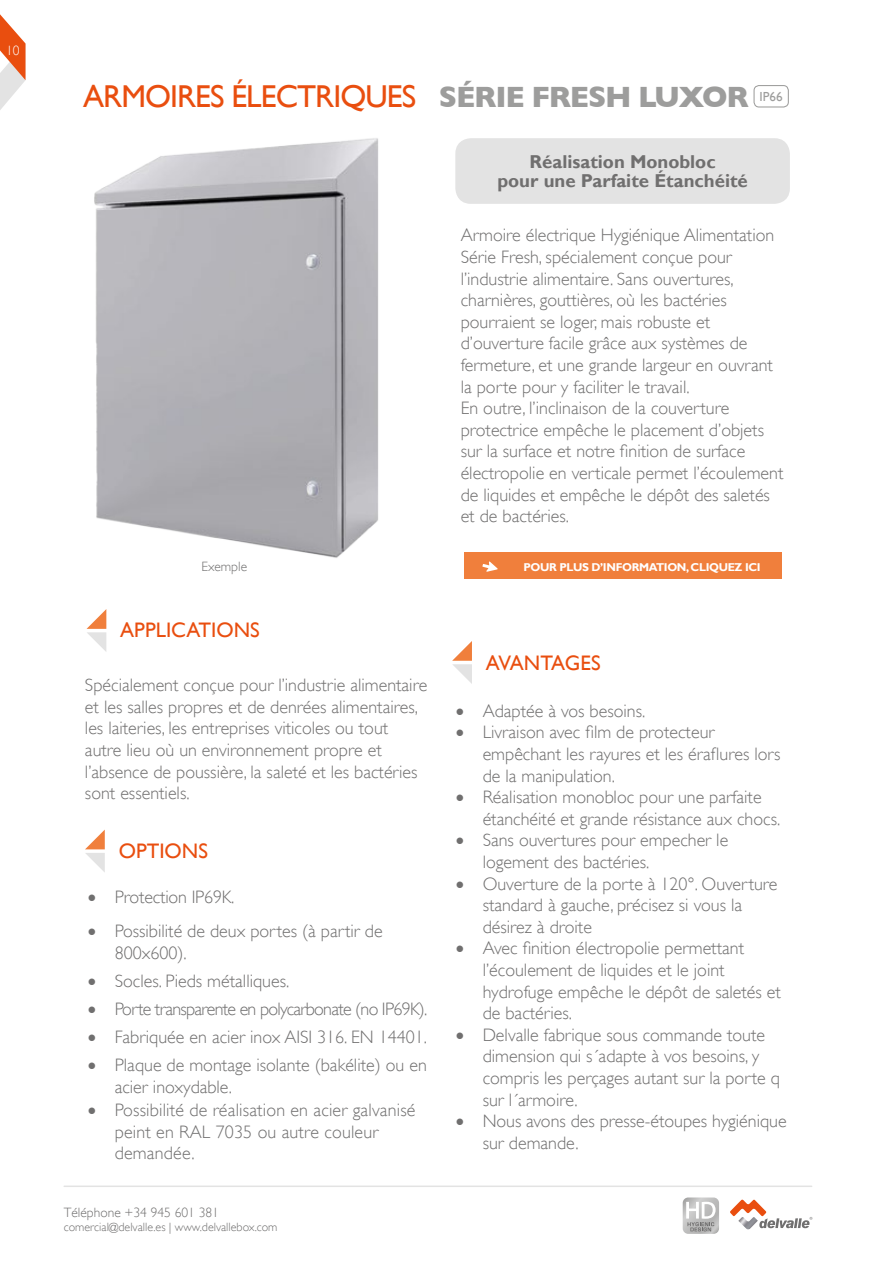
<style>
.page{position:relative;width:893px;height:1263px;background:#fff}
.page>*{position:absolute;margin:0;border:0;box-sizing:border-box;transform-origin:0 0}
.t1{font:31.65px "Gill Sans";letter-spacing:-.03em;color:#e94e0f}
.t2{font:21px "Gill Sans";color:#e94e0f}
.t3{font:700 18.6px/19.8px "Gill Sans";color:#706f6f;text-align:center}
.t4{font:300 18px/21.6px "Gill Sans";color:#706f6f}
.t5{font:300 18px "Gill Sans";letter-spacing:-.04em;color:#706f6f}
.t6{font:300 13.5px "Gill Sans";color:#706f6f}
.t7{font:300 13.5px "Gill Sans";color:#fff}
.t8{font:13.2px "Gill Sans";color:#9d9d9c}
.t9{font:300 12px "Gill Sans";color:#706f6f}
.t10{font:700 11.4px "Gill Sans";letter-spacing:-.03em;color:#fff}
.s1{font-weight:700;font-size:30px;color:#9d9d9c}
</style>
<div class="page">
<svg style="left:0;top:14px;width:26px;height:96px"></svg>
<svg style="left:683px;top:1197px;width:36px;height:37px"></svg>
<svg style="left:730px;top:1199px;width:82px;height:29px"></svg>
<img style="left:738px;top:1217px;width:20px;height:12px">
<hr style="left:64px;top:1185px;width:748px;height:2px;background:#e3e3e3">
<img style="left:94px;top:138px;width:285px;height:420px">
<div style="left:455px;top:138px;width:335px;height:66px;background:#e3e3e3;border-radius:16px"></div>
<div style="left:464px;top:553px;width:317px;height:26px;background:#f07f3c"></div>
<svg style="left:482px;top:561px;width:16px;height:11px"></svg>
<svg style="left:452px;top:641px;width:20px;height:43px"></svg>
<svg style="left:85px;top:829px;width:20px;height:43px"></svg>
<svg style="left:87px;top:609px;width:19px;height:42px"></svg>
<div style="left:753px;top:85px;width:36px;height:23px;border:1px solid #9d9d9c;border-radius:5px"></div>
<p class="t7" style="left:6px;top:43px;width:15px">10</p>
<h1 class="t1" style="left:83px;top:78px;width:667px">ARMOIRES ÉLECTRIQUES <span class="s1">SÉRIE FRESH LUXOR</span></h1>
<p class="t8" style="left:760px;top:89px;width:25px">IP66</p>
<p class="t3" style="left:497px;top:152px;width:252px">Réalisation Monobloc<br>pour une Parfaite Étanchéité</p>
<p class="t4" style="left:461px;top:225px;width:324px">Armoire électrique Hygiénique Alimentation Série Fresh, spécialement conçue pour l’industrie alimentaire. Sans ouvertures, charnières, gouttières, où les bactéries pourraient se loger, mais robuste et d’ouverture facile grâce aux systèmes de fermeture, et une grande largeur en ouvrant la porte pour y faciliter le travail.<br>En outre, l’inclinaison de la couverture protectrice empêche le placement d’objets sur la surface et notre finition de surface électropolie en verticale permet l’écoulement de liquides et empêche le dépôt des saletés et de bactéries.</p>
<p class="t6" style="left:202px;top:559px;width:47px">Exemple</p>
<p class="t10" style="left:523px;top:560px;width:239px">POUR PLUS D’INFORMATION, CLIQUEZ ICI</p>
<p class="t2" style="left:120px;top:618px;width:141px">APPLICATIONS</p>
<p class="t4" style="left:85px;top:674px;width:344px">Spécialement conçue pour l’industrie alimentaire et les salles propres et de denrées alimentaires, les laiteries, les entreprises viticoles ou tout autre lieu où un environnement propre et l’absence de poussière, la saleté et les bactéries sont essentiels.</p>
<p class="t2" style="left:119px;top:839px;width:91px">OPTIONS</p>
<p class="t4" style="left:88px;top:886px;width:148px">• Protection IP69K.</p>
<p class="t4" style="left:115px;top:920px;width:269px;text-indent:-27px">• Possibilité de deux portes (à partir de<br>800x600).</p>
<p class="t4" style="left:88px;top:970px;width:203px">• Socles. Pieds métalliques.</p>
<p class="t5" style="left:88px;top:999px;width:341px">• Porte transparente en polycarbonate (no IP69K).</p>
<p class="t4" style="left:88px;top:1026px;width:341px">• Fabriquée en acier inox AISI 316. EN 14401.</p>
<p class="t4" style="left:115px;top:1054px;width:314px;text-indent:-27px">• Plaque de montage isolante (bakélite) ou en acier inoxydable.</p>
<p class="t4" style="left:115px;top:1099px;width:302px;text-indent:-27px">• Possibilité de réalisation en acier galvanisé peint en RAL 7035 ou autre couleur demandée.</p>
<p class="t6" style="left:64px;top:1205px;width:157px">Téléphone +34 945 601 381</p>
<p class="t9" style="left:64px;top:1220px;width:215px">comercial@delvalle.es | www.delvallebox.com</p>
<p class="t2" style="left:486px;top:650px;width:116px">AVANTAGES</p>
<p class="t4" style="left:456px;top:700px;width:191px">• Adaptée à vos besoins.</p>
<p class="t4" style="left:483px;top:721px;width:299px;text-indent:-27px">• Livraison avec film de protecteur empêchant les rayures et les éraflures lors de la manipulation.</p>
<p class="t4" style="left:483px;top:786px;width:299px;text-indent:-27px">• Réalisation monobloc pour une parfaite étanchéité et grande résistance aux chocs.</p>
<p class="t4" style="left:483px;top:829px;width:247px;text-indent:-27px">• Sans ouvertures pour empecher le logement des bactéries.</p>
<p class="t4" style="left:483px;top:873px;width:296px;text-indent:-27px">• Ouverture de la porte à 120°. Ouverture standard à gauche, précisez si vous la désirez à droite</p>
<p class="t4" style="left:483px;top:937px;width:300px;text-indent:-27px">• Avec finition électropolie permettant l’écoulement de liquides et le joint hydrofuge empêche le dépôt de saletés et de bactéries.</p>
<p class="t4" style="left:483px;top:1024px;width:299px;text-indent:-27px">• Delvalle fabrique sous commande toute dimension qui s´adapte à vos besoins, y compris les perçages autant sur la porte q sur l´armoire.</p>
<p class="t4" style="left:483px;top:1110px;width:305px;text-indent:-27px">• Nous avons des presse-étoupes hygiénique sur demande.</p>
</div>
